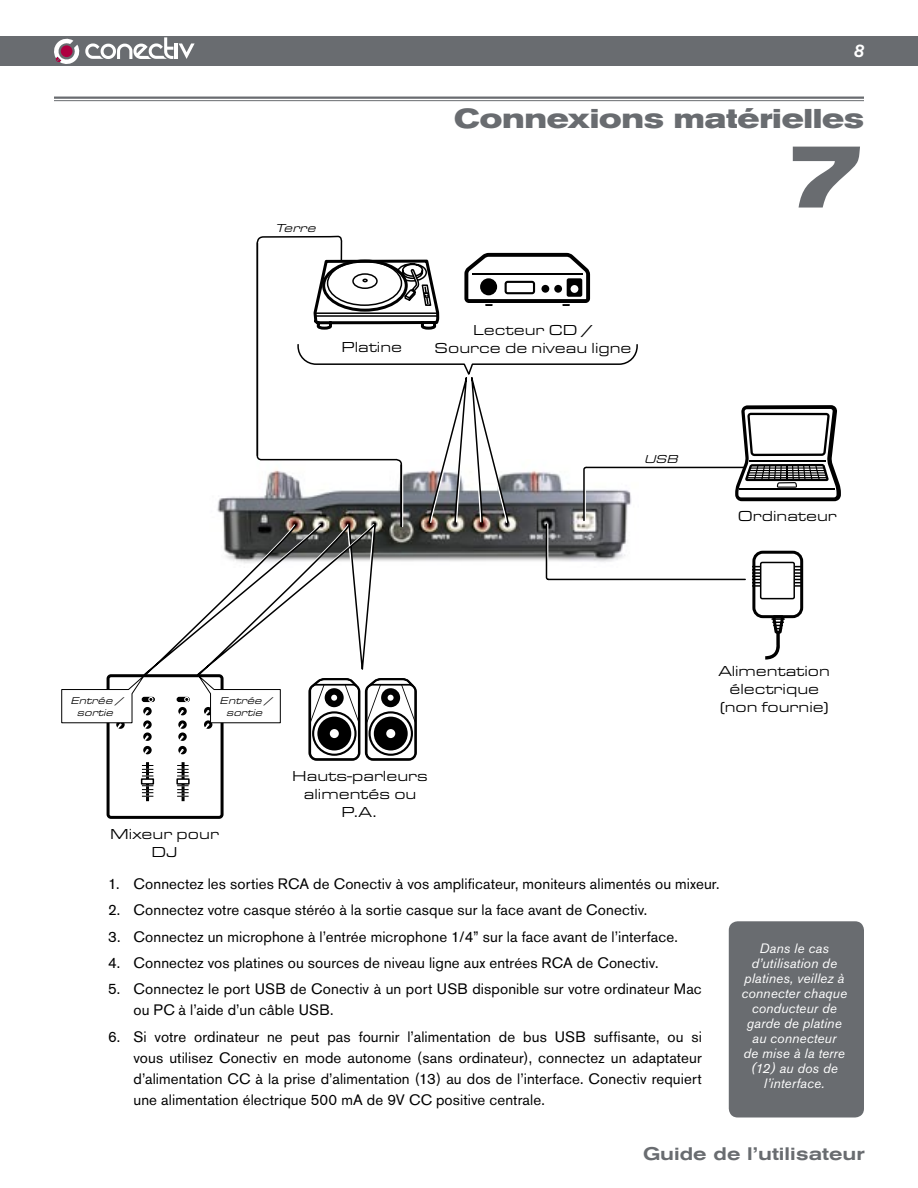
<style>
.page{position:relative;width:918px;height:1188px;background:#fff}
.page>*{position:absolute;margin:0;border:0;box-sizing:border-box;transform-origin:0 0}
.t1{font:700 expanded 90px "Akzidenz Grotesk BE";color:#696c70}
.t2{font:700 expanded 27px "Akzidenz Grotesk BE";letter-spacing:.005em;color:#696c70}
.t3{font:500 expanded 18px "Akzidenz Grotesk BE";color:#696c70}
.t4{font:italic 500 18px "Akzidenz Grotesk BE";color:#fff}
.t5{font:15px/21px "Akzidenz Grotesk BE";letter-spacing:.01em;color:#000}
.t6{font:15px/18px "E Eurostile";color:#000;text-align:center}
.t7{font:italic 13.5px/15px "Akzidenz Grotesk BE";letter-spacing:.01em;color:#fff;text-align:center}
.t8{font:italic 12px "E Eurostile";color:#000}
.t9{font:italic 10.2px/12.1px "E Eurostile";color:#000;text-align:center}
</style>
<div class="page">
<div style="left:0;top:36px;width:918px;height:30px;background:#696c70"></div>
<hr style="left:175px;top:44px;width:3px;height:15px;background:#fff">
<svg style="left:179px;top:43px;width:16px;height:16px"></svg>
<svg style="left:54px;top:37px;width:119px;height:27px"></svg>
<hr style="left:54px;top:97px;width:810px;height:2px;background:#696c70">
<hr style="left:54px;top:100px;width:810px;height:1px;background:#696c70">
<svg style="left:256px;top:235px;width:87px;height:7px"></svg>
<div style="left:107px;top:674px;width:117px;height:145px;border:3px solid #000;border-radius:3px"></div>
<hr style="left:146px;top:762px;width:3px;height:39px;background:#000">
<div style="left:142px;top:779px;width:11px;height:5px;background:#fff"></div>
<div style="left:141px;top:778px;width:13px;height:7px;border:2px solid #000"></div>
<hr style="left:182px;top:762px;width:3px;height:39px;background:#000">
<div style="left:177px;top:779px;width:12px;height:5px;background:#fff"></div>
<div style="left:176px;top:778px;width:14px;height:7px;border:2px solid #000"></div>
<svg style="left:142px;top:785px;width:11px;height:12px"></svg>
<svg style="left:177px;top:785px;width:12px;height:12px"></svg>
<svg style="left:61px;top:242px;width:780px;height:535px"></svg>
<div style="left:729px;top:921px;width:135px;height:197px;background:#696c70"></div>
<p class="t4" style="left:854px;top:40px;width:12px">8</p>
<p class="t8" style="left:275px;top:223px;width:45px">Terre</p>
<h2 class="t2" style="left:454px;top:103px;width:411px">Connexions matérielles</h2>
<h1 class="t1" style="left:787px;top:124px;width:78px">7</h1>
<p class="t6" style="left:342px;top:339px;width:62px">Platine</p>
<p class="t6" style="left:435px;top:322px;width:199px">Lecteur CD /<br>Source de niveau ligne</p>
<p class="t8" style="left:644px;top:454px;width:38px">USB</p>
<p class="t6" style="left:738px;top:508px;width:101px">Ordinateur</p>
<p class="t9" style="left:70px;top:695px;width:54px">Entrée / sortie</p>
<p class="t9" style="left:220px;top:695px;width:54px">Entrée / sortie</p>
<p class="t6" style="left:110px;top:826px;width:110px">Mixeur pour<br>DJ</p>
<p class="t6" style="left:292px;top:768px;width:137px">Hauts-parleurs alimentés ou<br>P.A.</p>
<p class="t6" style="left:719px;top:663px;width:113px">Alimentation électrique (non fournie)</p>
<p class="t5" style="left:108px;top:873px;width:613px">1. Connectez les sorties RCA de Conectiv à vos amplificateur, moniteurs alimentés ou mixeur.</p>
<p class="t5" style="left:108px;top:900px;width:541px">2. Connectez votre casque stéréo à la sortie casque sur la face avant de Conectiv.</p>
<p class="t5" style="left:108px;top:926px;width:571px">3. Connectez un microphone à l’entrée microphone 1/4” sur la face avant de l’interface.</p>
<p class="t5" style="left:108px;top:952px;width:552px">4. Connectez vos platines ou sources de niveau ligne aux entrées RCA de Conectiv.</p>
<p class="t5" style="left:134px;top:979px;width:570px;text-indent:-26px">5. Connectez le port USB de Conectiv à un port USB disponible sur votre ordinateur Mac ou PC à l’aide d’un câble USB.</p>
<p class="t5" style="left:134px;top:1026px;width:570px;text-align:justify;text-indent:-26px">6. Si votre ordinateur ne peut pas fournir l’alimentation de bus USB suffisante, ou si vous utilisez Conectiv en mode autonome (sans ordinateur), connectez un adaptateur d’alimentation CC à la prise d’alimentation (13) au dos de l’interface. Conectiv requiert une alimentation électrique 500 mA de 9V CC positive centrale.</p>
<p class="t7" style="left:741px;top:941px;width:107px">Dans le cas d’utilisation de platines, veillez à connecter chaque conducteur de garde de platine au connecteur<br>de mise à la terre (12) au dos de l’interface.</p>
<p class="t3" style="left:643px;top:1143px;width:223px">Guide de l’utilisateur</p>
</div>
